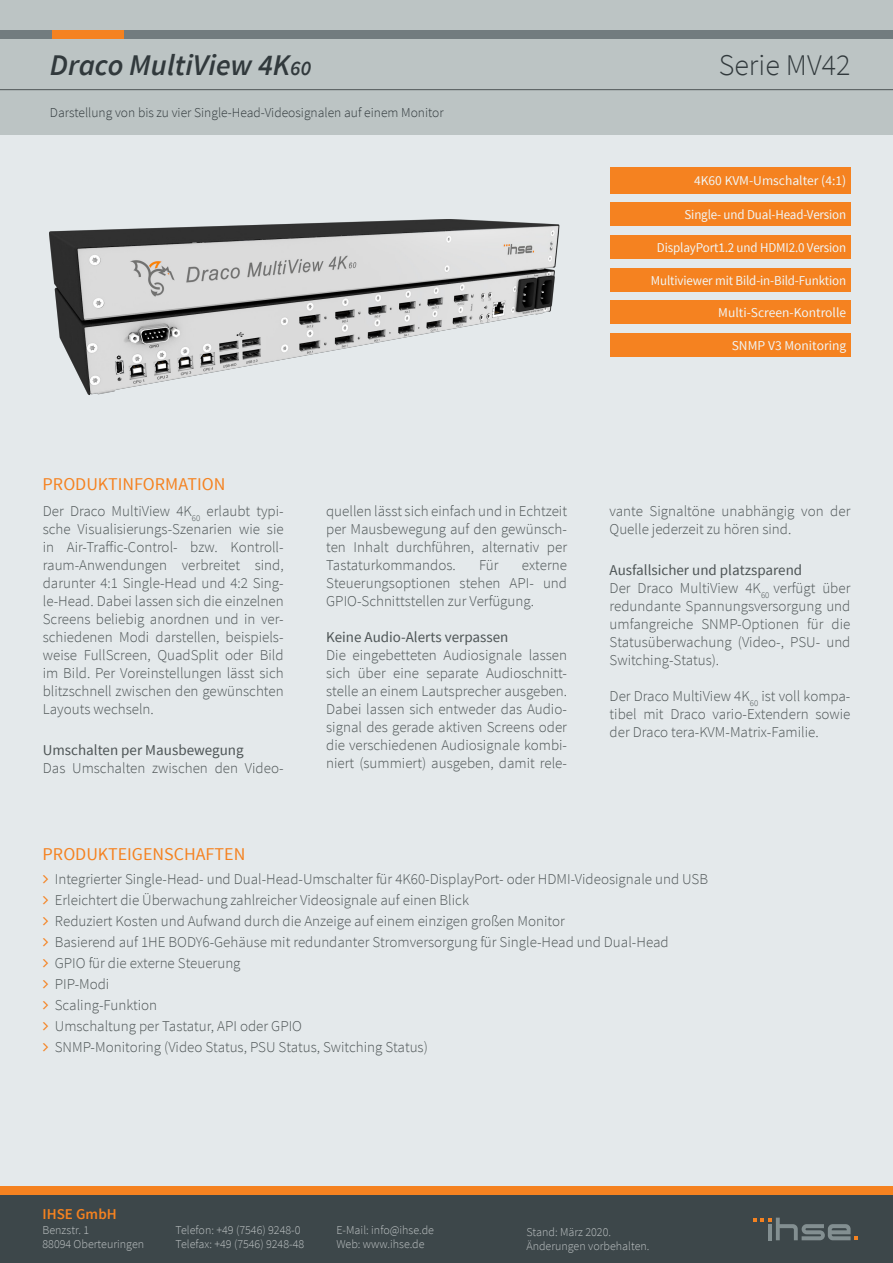
<style>
.page{position:relative;width:893px;height:1263px;background:#fff}
.page>*{position:absolute;margin:0;border:0;box-sizing:border-box;transform-origin:0 0}
.t1{font:italic 600 30px "Source Sans Pro";color:#31393c}
.t2{font:300 30px "Source Sans Pro";color:#31393c}
.t3{font:18px "Source Sans Pro";color:#f58220}
.t4{font:300 15px/18px "Source Sans Pro";color:#4d5455;text-align:justify}
.t5{font:15px "Source Sans Pro";color:#4d5455}
.t6{font:600 15px "Source Sans Pro";letter-spacing:.005em;color:#f58220}
.t7{font:13.5px "Source Sans Pro";letter-spacing:-.01em;color:#f1f5f5;scale:.96 1}
.t8{font:300 13.5px "Source Sans Pro";color:#31393c}
.t9{font:13.5px "Source Sans Pro";letter-spacing:-.01em;color:#f1f5f5}
.t10{font:300 12px/14.4px "Source Sans Pro";color:#c0c5c6}
.s1{font-size:21px}
</style>
<div class="page">
<div style="left:0;top:0;width:893px;height:135px;background:#bcc4c4"></div>
<div style="left:0;top:135px;width:893px;height:1056px;background:#e4e9eb"></div>
<div style="left:119px;top:30px;width:774px;height:8px;background:#727c7f"></div>
<div style="left:51px;top:30px;width:72px;height:8px;background:#f58220"></div>
<div style="left:0;top:30px;width:51px;height:8px;background:#727c7f"></div>
<div style="left:0;top:1195px;width:893px;height:68px;background:#3d474a"></div>
<svg style="left:753px;top:1217px;width:105px;height:23px"></svg>
<div style="left:0;top:1186px;width:893px;height:9px;background:#f58220"></div>
<hr style="left:0;top:89px;width:893px;height:1px;background:#4d5455">
<div style="left:610px;top:167px;width:240px;height:26px;background:#f58220"></div>
<div style="left:610px;top:333px;width:240px;height:24px;background:#f58220"></div>
<div style="left:610px;top:300px;width:240px;height:24px;background:#f58220"></div>
<div style="left:610px;top:235px;width:240px;height:24px;background:#f58220"></div>
<div style="left:610px;top:202px;width:240px;height:24px;background:#f58220"></div>
<div style="left:610px;top:268px;width:240px;height:23px;background:#f58220"></div>
<img style="left:49px;top:219px;width:511px;height:176px">
<h1 class="t1" style="left:50px;top:47px;width:263px">Draco MultiView 4K<span class="s1">60</span></h1>
<h1 class="t8" style="left:50px;top:105px;width:395px">Darstellung von bis zu vier Single-Head-Videosignalen auf einem Monitor</h1>
<h1 class="t2" style="left:719px;top:47px;width:133px">Serie MV42</h1>
<p class="t9" style="left:694px;top:172px;width:154px">4K60 KVM-Umschalter (4:1)</p>
<p class="t7" style="left:684px;top:206px;width:170px">Single- und Dual-Head-Version</p>
<p class="t7" style="left:657px;top:239px;width:199px">DisplayPort1.2 und HDMI2.0 Version</p>
<p class="t7" style="left:651px;top:272px;width:205px">Multiviewer mit Bild-in-Bild-Funktion</p>
<p class="t9" style="left:718px;top:304px;width:130px">Multi-Screen-Kontrolle</p>
<p class="t9" style="left:732px;top:337px;width:116px">SNMP V3 Monitoring</p>
<p class="t3" style="left:43px;top:473px;width:184px">PRODUKTINFORMATION</p>
<p class="t4" style="left:43px;top:502px;width:242px">Der Draco MultiView 4K<sub>60</sub> erlaubt typi&shy;sche Visualisierungs-Szenarien wie sie in Air-Traffic-Control- bzw. Kontroll&shy;raum-Anwendungen verbreitet sind, darunter 4:1 Single-Head und 4:2 Sing&shy;le-Head. Dabei lassen sich die einzelnen Screens beliebig anordnen und in ver&shy;schiedenen Modi darstellen, beispiels&shy;weise FullScreen, QuadSplit oder Bild im Bild. Per Voreinstellungen lässt sich blitzschnell zwischen den gewünschten Layouts wechseln.</p>
<p class="t5" style="left:43px;top:740px;width:202px">Umschalten per Mausbewegung</p>
<p class="t4" style="left:43px;top:759px;width:242px">Das Umschalten zwischen den Video-</p>
<p class="t4" style="left:326px;top:502px;width:242px">quellen lässt sich einfach und in Echtzeit per Mausbewegung auf den gewünsch&shy;ten Inhalt durchführen, alternativ per Tastaturkommandos.</p>
<p class="t4" style="left:479px;top:556px;width:21px">Für</p>
<p class="t4" style="left:326px;top:556px;width:242px;text-indent:196px">externe Steuerungsoptionen stehen API- und GPIO-Schnittstellen zur Verfügung.</p>
<p class="t5" style="left:326px;top:628px;width:184px">Keine Audio-Alerts verpassen</p>
<p class="t4" style="left:326px;top:646px;width:242px">Die eingebetteten Audiosignale lassen sich über eine separate Audioschnitt&shy;stelle an einem Lautsprecher ausgeben.<br>Dabei lassen sich entweder das Audio&shy;signal des gerade aktiven Screens oder die verschiedenen Audiosignale kombi&shy;niert (summiert) ausgeben, damit rele-</p>
<p class="t4" style="left:610px;top:502px;width:242px">vante Signaltöne unabhängig von der<br>Quelle jederzeit zu hören sind.</p>
<p class="t5" style="left:610px;top:560px;width:194px">Ausfallsicher und platzsparend</p>
<p class="t4" style="left:610px;top:579px;width:242px">Der Draco MultiView 4K<sub>60</sub> verfügt über redundante Spannungsversorgung und umfangreiche SNMP-Optionen für die Statusüberwachung (Video-, PSU- und Switching-Status).</p>
<p class="t4" style="left:610px;top:687px;width:242px">Der Draco MultiView 4K<sub>60</sub> ist voll kompa&shy;tibel mit Draco vario-Extendern sowie der Draco tera-KVM-Matrix-Familie.</p>
<p class="t3" style="left:43px;top:843px;width:204px">PRODUKTEIGENSCHAFTEN</p>
<p class="t4" style="left:55px;top:870px;width:655px">Integrierter Single-Head- und Dual-Head-Umschalter für 4K60-DisplayPort- oder HDMI-Videosignale und USB</p>
<p class="t4" style="left:55px;top:891px;width:416px">Erleichtert die Überwachung zahlreicher Videosignale auf einen Blick</p>
<p class="t4" style="left:55px;top:912px;width:511px">Reduziert Kosten und Aufwand durch die Anzeige auf einem einzigen großen Monitor</p>
<p class="t4" style="left:55px;top:933px;width:615px">Basierend auf 1HE BODY6-Gehäuse mit redundanter Stromversorgung für Single-Head und Dual-Head</p>
<p class="t4" style="left:55px;top:954px;width:187px">GPIO für die externe Steuerung</p>
<p class="t4" style="left:55px;top:975px;width:56px">PIP-Modi</p>
<p class="t4" style="left:55px;top:996px;width:104px">Scaling-Funktion</p>
<p class="t4" style="left:55px;top:1017px;width:249px">Umschaltung per Tastatur, API oder GPIO</p>
<p class="t4" style="left:55px;top:1038px;width:375px">SNMP-Monitoring (Video Status, PSU Status, Switching Status)</p>
<p class="t6" style="left:43px;top:1204px;width:76px">IHSE GmbH</p>
<p class="t10" style="left:43px;top:1222px;width:103px">Benzstr. 1<br>88094 Oberteuringen</p>
<p class="t10" style="left:176px;top:1222px;width:130px">Telefon: +49 (7546) 9248-0<br>Telefax: +49 (7546) 9248-48</p>
<p class="t10" style="left:336px;top:1222px;width:99px">E-Mail: info@ihse.de<br>Web: www.ihse.de</p>
<p class="t10" style="left:526px;top:1225px;width:125px">Stand: März 2020.<br>Änderungen vorbehalten.</p>
</div>
